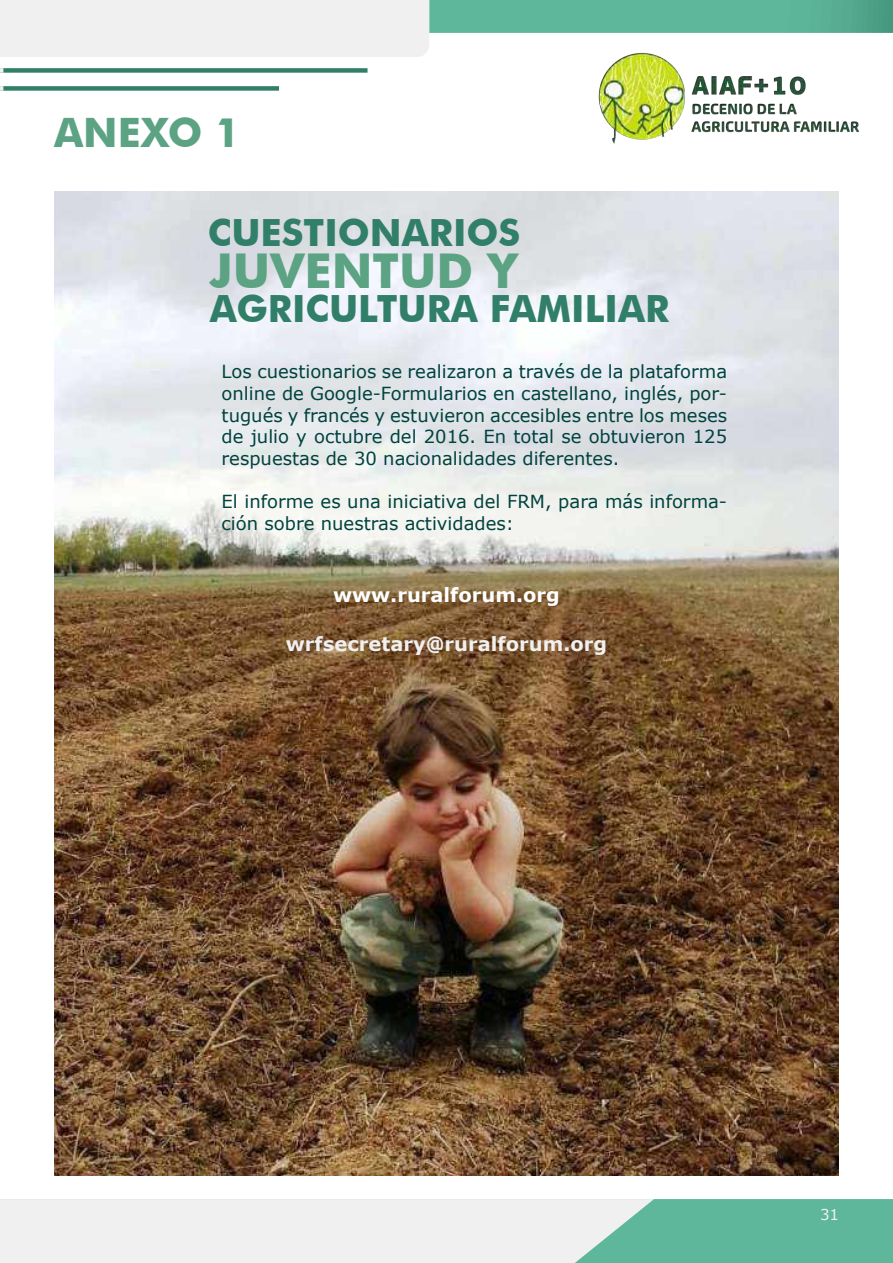
<style>
.page{position:relative;width:893px;height:1263px;background:#fff}
.page>*{position:absolute;margin:0;border:0;box-sizing:border-box;transform-origin:0 0}
.t1{font:700 48px "Futura BT";color:#5ba383}
.t2{font:700 40.5px "Futura BT";color:#5ba383}
.t3{font:700 37.5px/76.1px "Futura BT";color:#327f69}
.t4{font:700 19.5px "Verdana";color:#f0f0f0}
.t5{font:700 19.5px "Verdana";color:#fff}
.t6{font:18px/21.6px "Verdana";color:#00423f;text-align:justify}
.t7{font:15px "Verdana";color:#f0f0f0}
.s1{color:#fff}
</style>
<div class="page">
<svg style="left:429px;top:0;width:464px;height:33px;background:#5cb498"></svg>
<div style="left:654px;top:1199px;width:239px;height:64px;background:#5eb79b"></div>
<svg style="left:0;top:1199px;width:654px;height:64px"></svg>
<div style="left:0;top:0;width:429px;height:57px;background:#f0f0f0"></div>
<div style="left:0;top:68px;width:368px;height:5px;background:#327f69"></div>
<div style="left:0;top:86px;width:279px;height:5px;background:#327f69"></div>
<svg style="left:0;top:68px;width:3px;height:5px"></svg>
<svg style="left:0;top:86px;width:3px;height:5px"></svg>
<img style="left:598px;top:52px;width:262px;height:92px">
<img style="left:54px;top:191px;width:785px;height:985px">
<h2 class="t2" style="left:54px;top:108px;width:201px">ANEXO 1<span class="s1">.</span></h2>
<h3 class="t3" style="left:208px;top:195px;width:463px">CUESTIONARIOS<br>AGRICULTURA FAMILIAR</h3>
<h1 class="t1" style="left:210px;top:241px;width:309px">JUVENTUD Y</h1>
<p class="t6" style="left:222px;top:361px;width:507px">Los cuestionarios se realizaron a través de la plataforma online de Google-Formularios en castellano, inglés, por&shy;tugués y francés y estuvieron accesibles entre los meses de julio y octubre del 2016. En total se obtuvieron 125 respuestas de 30 nacionalidades diferentes.</p>
<p class="t6" style="left:222px;top:490px;width:507px">El informe es una iniciativa del FRM, para más informa&shy;ción sobre nuestras actividades:</p>
<p class="t5" style="left:333px;top:581px;width:228px">www.ruralforum.org</p>
<p class="t4" style="left:286px;top:630px;width:323px">wrfsecretary@ruralforum.org</p>
<p class="t7" style="left:820px;top:1205px;width:20px">31</p>
</div>
